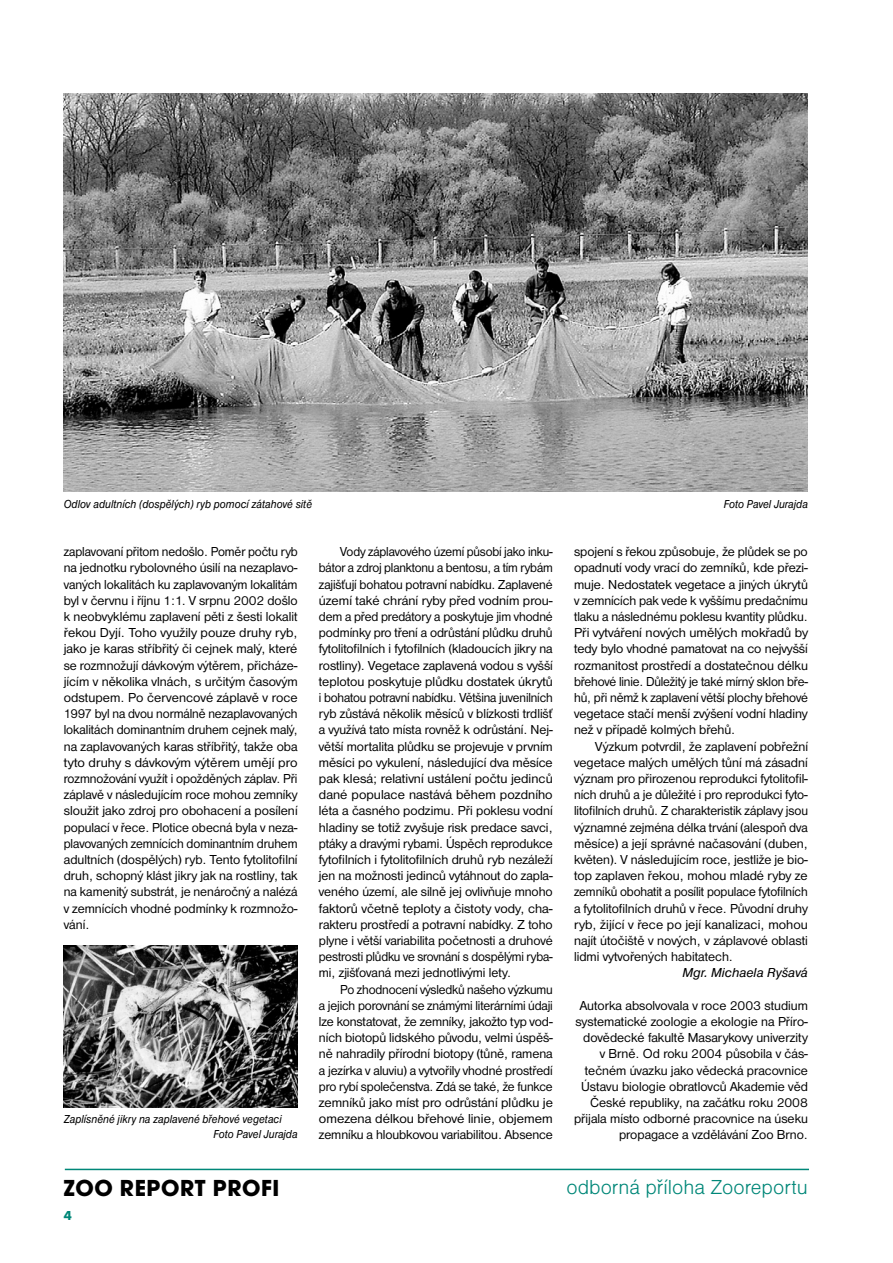
<style>
.page{position:relative;width:893px;height:1263px;background:#fff}
.page>*{position:absolute;margin:0;border:0;box-sizing:border-box;transform-origin:0 0}
.t1{font:700 24px "Avant Gar Got Itc TOT";letter-spacing:.025em;color:#000}
.t2{font:21px "Nimbus Sans DOT Ligh";color:#008778}
.t3{font:13.5px/16.2px "Nimbus Sans DOT";color:#000;text-align:justify}
.t4{font:13.5px/16.2px "Nimbus Sans DOT";color:#000;text-align:justify;scale:.96 1}
.t5{font:13.5px/16.2px "Nimbus Sans DOT";color:#000;text-align:justify;scale:.95 1}
.t6{font:italic 13.5px "Nimbus Sans DOT";color:#000}
.t7{font:italic 12px/14.4px "Nimbus Sans DOT";color:#000;scale:.9 1}
</style>
<div class="page">
<img style="left:64px;top:945px;width:234px;height:162px">
<img style="left:64px;top:94px;width:744px;height:397px">
<hr style="left:65px;top:1169px;width:744px;height:1px;background:#008778">
<p class="t7" style="left:64px;top:496px;width:278px">Odlov adultních (dospělých) ryb pomocí zátahové sitě</p>
<p class="t7" style="left:724px;top:496px;width:95px">Foto Pavel Jurajda</p>
<p class="t4" style="left:64px;top:544px;width:245px">zaplavovaní přitom nedošlo. Poměr počtu ryb na jednotku rybolovného úsilí na nezaplavo&shy;vaných lokalitách ku zaplavovaným lokalitám byl v červnu i říjnu 1:1. V srpnu 2002 došlo k neobvyklému zaplavení pěti z šesti lokalit řekou Dyjí. Toho využily pouze druhy ryb, jako je karas stříbřitý či cejnek malý, které se rozmnožují dávkovým výtěrem, přicháze&shy;jícím v několika vlnách, s určitým časovým odstupem. Po červencové záplavě v roce 1997 byl na dvou normálně nezaplavovaných lokalitách dominantním druhem cejnek malý, na zaplavovaných karas stříbřitý, takže oba tyto druhy s dávkovým výtěrem umějí pro rozmnožování využít i opožděných záplav. Při záplavě v následujícím roce mohou zemníky sloužit jako zdroj pro obohacení a posílení populací v řece. Plotice obecná byla v neza&shy;plavovaných zemnících dominantním druhem adultních (dospělých) ryb. Tento fytolitofilní druh, schopný klást jikry jak na rostliny, tak na kamenitý substrát, je nenáročný a nalézá v zemnících vhodné podmínky k rozmnožo&shy;vání.</p>
<p class="t5" style="left:319px;top:544px;width:248px;text-indent:21px">Vody záplavového území působí jako inku&shy;bátor a zdroj planktonu a bentosu, a tím rybám zajišťují bohatou potravní nabídku. Zaplavené území také chrání ryby před vodním prou&shy;dem a před predátory a poskytuje jim vhodné podmínky pro tření a odrůstání plůdku druhů fytolitofilních i fytofilních (kladoucích jikry na rostliny). Vegetace zaplavená vodou s vyšší teplotou poskytuje plůdku dostatek úkrytů i bohatou potravní nabídku. Většina juvenilních ryb zůstává několik měsíců v blízkosti trdlišť a využívá tato místa rovněž k odrůstání. Nej&shy;větší mortalita plůdku se projevuje v prvním měsíci po vykulení, následující dva měsíce pak klesá; relativní ustálení počtu jedinců dané populace nastává během pozdního léta a časného podzimu. Při poklesu vodní hladiny se totiž zvyšuje risk predace savci, ptáky a dravými rybami. Úspěch reprodukce fytofilních i fytolitofilních druhů ryb nezáleží jen na možnosti jedinců vytáhnout do zapla&shy;veného území, ale silně jej ovlivňuje mnoho faktorů včetně teploty a čistoty vody, cha&shy;rakteru prostředí a potravní nabídky. Z toho plyne i větší variabilita početnosti a druhové pestrosti plůdku ve srovnání s dospělými ryba&shy;mi, zjišťovaná mezi jednotlivými lety.</p>
<p class="t4" style="left:319px;top:981px;width:245px;text-indent:21px">Po zhodnocení výsledků našeho výzkumu a jejich porovnání se známými literárními údaji lze konstatovat, že zemníky, jakožto typ vod&shy;ních biotopů lidského původu, velmi úspěš&shy;ně nahradily přírodní biotopy (tůně, ramena a jezírka v aluviu) a vytvořily vhodné prostředí pro rybí společenstva. Zdá se také, že funkce zemníků jako míst pro odrůstání plůdku je omezena délkou břehové linie, objemem zemníku a hloubkovou variabilitou. Absence</p>
<p class="t7" style="left:214px;top:1112px;width:95px;text-indent:-150px">Zaplísněné jikry na zaplavené břehové vegetaci<br>Foto Pavel Jurajda</p>
<p class="t3" style="left:574px;top:544px;width:236px">spojení s řekou způsobuje, že plůdek se po opadnutí vody vrací do zemníků, kde přezi&shy;muje. Nedostatek vegetace a jiných úkrytů v zemnících pak vede k vyššímu predačnímu tlaku a následnému poklesu kvantity plůdku.<br>Při vytváření nových umělých mokřadů by tedy bylo vhodné pamatovat na co nejvyšší rozmanitost prostředí a dostatečnou délku břehové linie. Důležitý je také mírný sklon bře&shy;hů, při němž k zaplavení větší plochy břehové vegetace stačí menší zvýšení vodní hladiny než v případě kolmých břehů.</p>
<p class="t3" style="left:574px;top:738px;width:236px;text-indent:21px">Výzkum potvrdil, že zaplavení pobřežní vegetace malých umělých tůní má zásadní význam pro přirozenou reprodukci fytolitofil&shy;ních druhů a je důležité i pro reprodukci fyto&shy;litofilních druhů. Z charakteristik záplavy jsou významné zejména délka trvání (alespoň dva měsíce) a její správné načasování (duben, květen). V následujícím roce, jestliže je bio&shy;top zaplaven řekou, mohou mladé ryby ze zemníků obohatit a posílit populace fytofilních a fytolitofilních druhů v řece. Původní druhy ryb, žijící v řece po její kanalizaci, mohou najít útočiště v nových, v záplavové oblasti lidmi vytvořených habitatech.</p>
<p class="t6" style="left:682px;top:965px;width:127px">Mgr. Michaela Ryšavá</p>
<p class="t3" style="left:574px;top:997px;width:235px;text-align:right">Autorka absolvovala v roce 2003 studium systematické zoologie a ekologie na Příro&shy;dovědecké fakultě Masarykovy univerzity<br>v Brně. Od roku 2004 působila v čás&shy;tečném úvazku jako vědecká pracovnice Ústavu biologie obratlovců Akademie věd České republiky, na začátku roku 2008 přijala místo odborné pracovnice na úseku propagace a vzdělávání Zoo Brno.</p>
<h1 class="t1" style="left:64px;top:1173px;width:217px">ZOO REPORT PROFI</h1>
<h2 class="t2" style="left:566px;top:1175px;width:243px">odborná příloha Zooreportu</h2>
</div>
